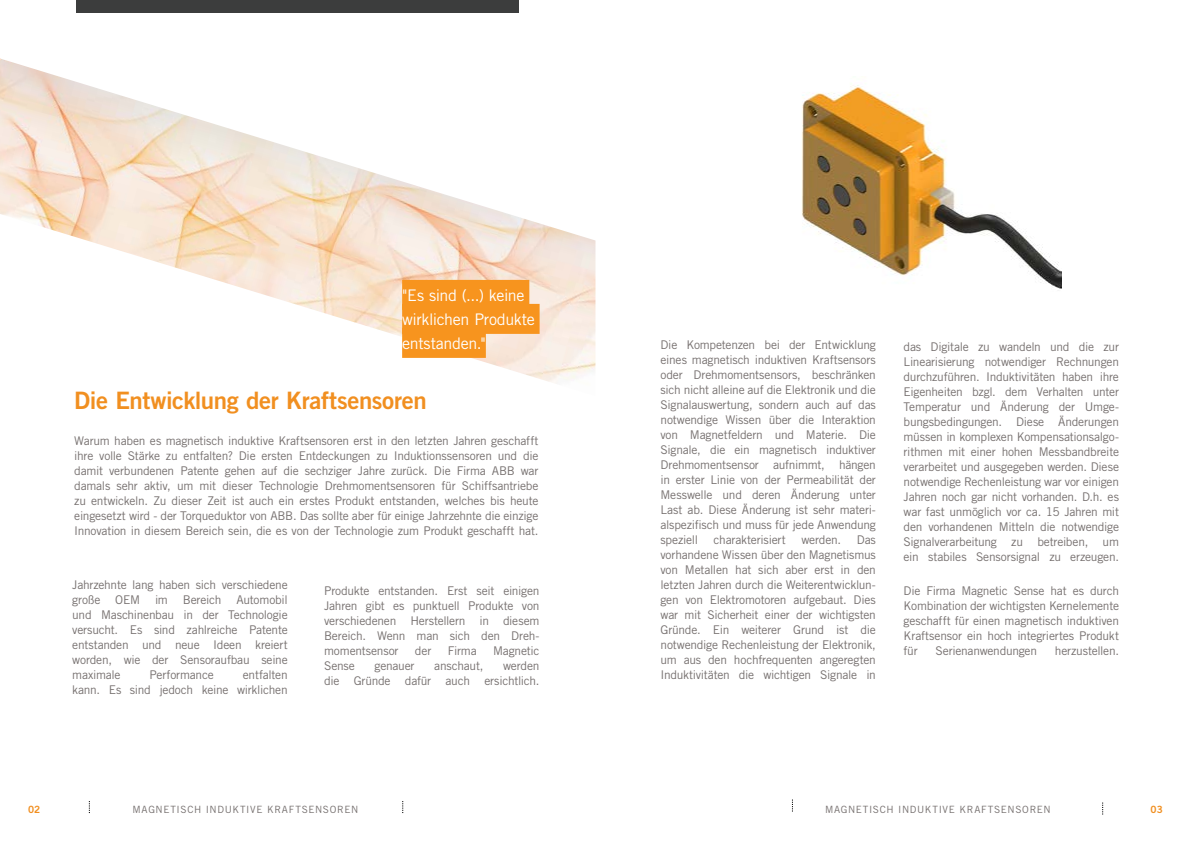
<style>
.page{position:relative;width:1191px;height:842px;background:#fff}
.page>*{position:absolute;margin:0;border:0;box-sizing:border-box;transform-origin:0 0}
.t1{font:24px "Trade Gothic Bold Two";letter-spacing:-.015em;color:#f18f20}
.t2{font:16px/24px "Trade Gothic";letter-spacing:-.02em;color:#fff}
.t3{font:12px/15px "Trade Gothic";letter-spacing:-.02em;color:#76706f;text-align:justify}
.t4{font:10px "Trade Gothic";letter-spacing:.06em;color:#76706f}
.t5{font:10px "Trade Gothic Bold Two";color:#f18f20}
</style>
<div class="page">
<img style="left:0;top:58px;width:595px;height:326px">
<div style="left:402px;top:280px;width:127px;height:30px;background:#f7941e"></div>
<div style="left:402px;top:304px;width:137px;height:30px;background:#f7941e"></div>
<div style="left:402px;top:328px;width:84px;height:30px;background:#f7941e"></div>
<div style="left:76px;top:0;width:443px;height:12px;background:#3c3d3d"></div>
<img style="left:802px;top:85px;width:259px;height:204px">
<h2 class="t2" style="left:402px;top:283px;width:134px">"Es sind (...) keine wirklichen Produkte entstanden."</h2>
<h1 class="t1" style="left:74px;top:385px;width:354px">Die Entwicklung der Kraftsensoren</h1>
<p class="t3" style="left:74px;top:433px;width:465px">Warum haben es magnetisch induktive Kraftsensoren erst in den letzten Jahren geschafft ihre volle Stärke zu entfalten? Die ersten Entdeckungen zu Induktionssensoren und die damit verbundenen Patente gehen auf die sechziger Jahre zurück. Die Firma ABB war damals sehr aktiv, um mit dieser Technologie Drehmomentsensoren für Schiffsantriebe zu entwickeln. Zu dieser Zeit ist auch ein erstes Produkt entstanden, welches bis heute eingesetzt wird - der Torqueduktor von ABB. Das sollte aber für einige Jahrzehnte die einzige Innovation in diesem Bereich sein, die es von der Technologie zum Produkt geschafft hat.</p>
<p class="t3" style="left:72px;top:577px;width:217px">Jahrzehnte lang haben sich verschiedene große OEM im Bereich Automobil und Maschinenbau in der Technologie versucht. Es sind zahlreiche Patente entstanden und neue Ideen kreiert worden, wie der Sensoraufbau seine maximale</p>
<p class="t3" style="left:72px;top:667px;width:217px;text-align:right">entfalten<br>kann. Es sind jedoch keine wirklichen</p>
<p class="t3" style="left:149px;top:667px;width:66px">Performance</p>
<p class="t3" style="left:324px;top:583px;width:217px">Produkte entstanden. Erst seit einigen Jahren gibt es punktuell Produkte von verschiedenen Herstellern in diesem Bereich. Wenn man sich den Dreh&shy;momentsensor</p>
<p class="t3" style="left:415px;top:643px;width:18px">der</p>
<p class="t3" style="left:448px;top:643px;width:31px">Firma</p>
<p class="t3" style="left:493px;top:643px;width:48px">Magnetic</p>
<p class="t3" style="left:324px;top:658px;width:32px">Sense</p>
<p class="t3" style="left:374px;top:658px;width:42px">genauer</p>
<p class="t3" style="left:434px;top:658px;width:51px">anschaut,</p>
<p class="t3" style="left:324px;top:658px;width:217px;text-align:right">werden<br>die Gründe dafür auch ersichtlich.</p>
<p class="t3" style="left:660px;top:337px;width:217px">Die Kompetenzen bei der Entwicklung eines magnetisch induktiven Kraftsensors oder Drehmomentsensors, beschränken sich nicht alleine auf die Elektronik und die Signalauswertung, sondern auch auf das notwendige Wissen über die Interaktion von Magnetfeldern und Materie. Die Signale, die ein magnetisch induktiver Drehmomentsensor aufnimmt, hängen in erster Linie von der Permeabilität der Messwelle und deren Änderung unter Last ab. Diese Änderung ist sehr materi&shy;alspezifisch und muss für jede Anwendung speziell</p>
<p class="t3" style="left:713px;top:532px;width:74px">charakterisiert</p>
<p class="t3" style="left:801px;top:532px;width:41px">werden.</p>
<p class="t3" style="left:660px;top:532px;width:217px;text-indent:196px">Das vorhandene Wissen über den Magnetismus von Metallen hat sich aber erst in den letzten Jahren durch die Weiterentwicklun&shy;gen von Elektromotoren aufgebaut. Dies war mit Sicherheit einer der wichtigsten Gründe. Ein weiterer Grund ist die notwendige Rechenleistung der Elektronik, um aus den hochfrequenten angeregten Induktivitäten die wichtigen Signale in</p>
<p class="t3" style="left:903px;top:339px;width:217px">das Digitale zu wandeln und die zur Linearisierung notwendiger Rechnungen durchzuführen. Induktivitäten haben ihre Eigenheiten bzgl. dem Verhalten unter Temperatur und Änderung der Umge&shy;bungsbedingungen. Diese Änderungen müssen in komplexen Kompensationsalgo&shy;rithmen mit einer hohen Messbandbreite verarbeitet und ausgegeben werden. Diese notwendige Rechenleistung war vor einigen Jahren noch gar nicht vorhanden. D.h. es war fast unmöglich vor ca. 15 Jahren mit den vorhandenen Mitteln die notwendige Signalverarbeitung zu betreiben, um ein stabiles Sensorsignal zu erzeugen.</p>
<p class="t3" style="left:903px;top:583px;width:217px">Die Firma Magnetic Sense hat es durch Kombination der wichtigsten Kernelemente geschafft für einen magnetisch induktiven Kraftsensor ein hoch integriertes Produkt für</p>
<p class="t3" style="left:935px;top:643px;width:103px">Serienanwendungen</p>
<p class="t3" style="left:1054px;top:643px;width:66px">herzustellen.</p>
<p class="t5" style="left:28px;top:803px;width:14px">02</p>
<p class="t4" style="left:133px;top:803px;width:227px">MAGNETISCH INDUKTIVE KRAFTSENSOREN</p>
<p class="t4" style="left:825px;top:803px;width:227px">MAGNETISCH INDUKTIVE KRAFTSENSOREN</p>
<p class="t5" style="left:1150px;top:803px;width:14px">03</p>
</div>
